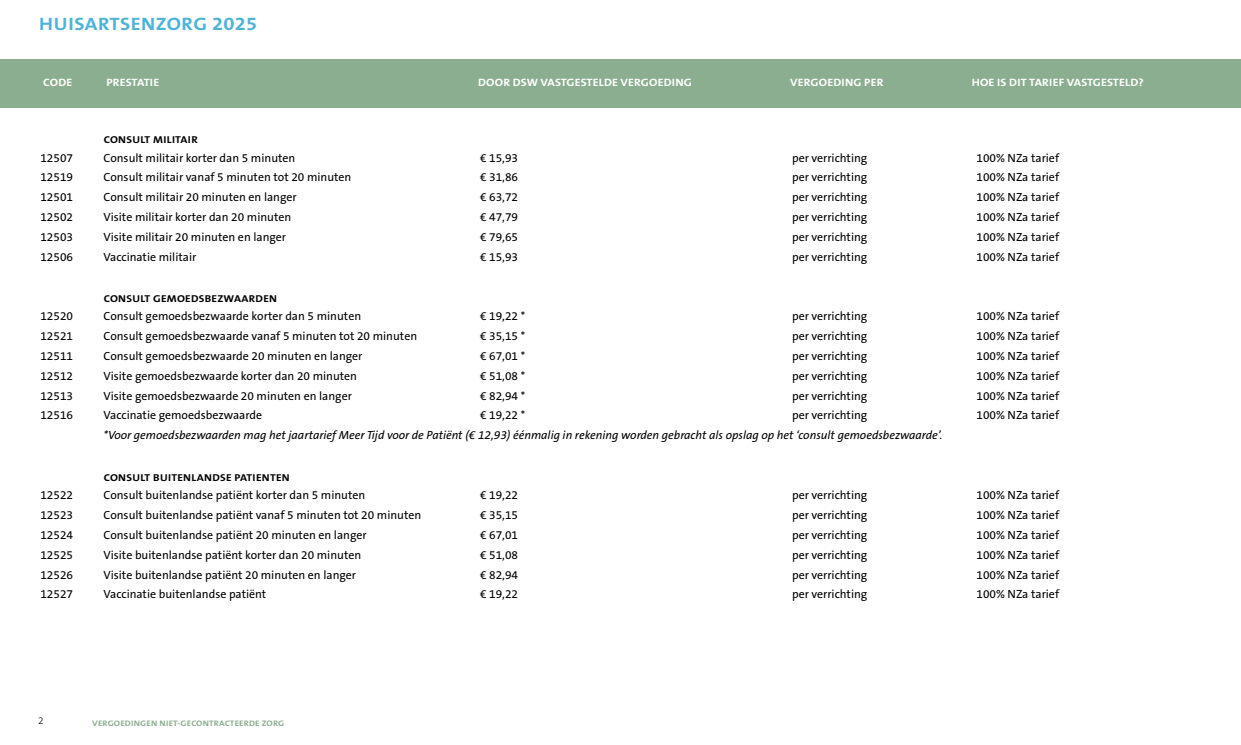
<style>
.page{position:relative;width:1241px;height:745px;background:#fff}
.page>*{position:absolute;margin:0;border:0;box-sizing:border-box;transform-origin:0 0}
.t1{font:700 18px "The Sans B W7";letter-spacing:.02em;color:#4fb3d7;scale:1.13 1}
._01_-_PLAT_TABEL{font:11.88px "The Sans B W5 Plain";color:#000}
._36_-_PLAT{font:italic 11.88px "The Sans B W5 Plain";color:#000}
.t2{font:700 10.75px "The Sans B W7";letter-spacing:.015em;color:#fff;scale:1.11 1}
._01_-_SUBKOP{font:700 10px "The Sans B W7";letter-spacing:.025em;color:#000;scale:1.12 1}
.t3{font:300 10px "The Sans B W3";color:#000}
.t4{font:700 8px "The Sans B W7";letter-spacing:.015em;color:#8cae90;scale:1.12 1}
</style>
<div class="page">
<div style="left:0;top:59px;width:1240px;height:49px;background:#8cae90"></div>
<h1 class="t1" style="left:39px;top:12px;width:194px">HUISARTSENZORG 2025</h1>
<p class="t2" style="left:43px;top:76px;width:28px">CODE</p>
<p class="t2" style="left:106px;top:76px;width:49px">PRESTATIE</p>
<p class="t2" style="left:478px;top:76px;width:194px">DOOR DSW VASTGESTELDE VERGOEDING</p>
<p class="t2" style="left:790px;top:76px;width:86px">VERGOEDING PER</p>
<p class="t2" style="left:971px;top:76px;width:156px">HOE IS DIT TARIEF VASTGESTELD?</p>
<p class="_01_-_SUBKOP" style="left:104px;top:133px;width:85px">CONSULT MILITAIR</p>
<p class="_01_-_PLAT_TABEL" style="left:40px;top:150px;width:34px">12507</p>
<p class="_01_-_PLAT_TABEL" style="left:104px;top:150px;width:193px">Consult militair korter dan 5 minuten</p>
<p class="_01_-_PLAT_TABEL" style="left:480px;top:150px;width:39px">€ 15,93</p>
<p class="_01_-_PLAT_TABEL" style="left:792px;top:150px;width:77px">per verrichting</p>
<p class="_01_-_PLAT_TABEL" style="left:976px;top:150px;width:84px">100% NZa tarief</p>
<p class="_01_-_PLAT_TABEL" style="left:40px;top:170px;width:34px">12519</p>
<p class="_01_-_PLAT_TABEL" style="left:104px;top:170px;width:249px">Consult militair vanaf 5 minuten tot 20 minuten</p>
<p class="_01_-_PLAT_TABEL" style="left:480px;top:170px;width:39px">€ 31,86</p>
<p class="_01_-_PLAT_TABEL" style="left:792px;top:170px;width:77px">per verrichting</p>
<p class="_01_-_PLAT_TABEL" style="left:976px;top:170px;width:84px">100% NZa tarief</p>
<p class="_01_-_PLAT_TABEL" style="left:40px;top:189px;width:34px">12501</p>
<p class="_01_-_PLAT_TABEL" style="left:104px;top:189px;width:195px">Consult militair 20 minuten en langer</p>
<p class="_01_-_PLAT_TABEL" style="left:480px;top:189px;width:39px">€ 63,72</p>
<p class="_01_-_PLAT_TABEL" style="left:792px;top:189px;width:77px">per verrichting</p>
<p class="_01_-_PLAT_TABEL" style="left:976px;top:189px;width:84px">100% NZa tarief</p>
<p class="_01_-_PLAT_TABEL" style="left:40px;top:209px;width:34px">12502</p>
<p class="_01_-_PLAT_TABEL" style="left:104px;top:209px;width:189px">Visite militair korter dan 20 minuten</p>
<p class="_01_-_PLAT_TABEL" style="left:480px;top:209px;width:39px">€ 47,79</p>
<p class="_01_-_PLAT_TABEL" style="left:792px;top:209px;width:77px">per verrichting</p>
<p class="_01_-_PLAT_TABEL" style="left:976px;top:209px;width:84px">100% NZa tarief</p>
<p class="_01_-_PLAT_TABEL" style="left:40px;top:229px;width:34px">12503</p>
<p class="_01_-_PLAT_TABEL" style="left:104px;top:229px;width:184px">Visite militair 20 minuten en langer</p>
<p class="_01_-_PLAT_TABEL" style="left:480px;top:229px;width:39px">€ 79,65</p>
<p class="_01_-_PLAT_TABEL" style="left:792px;top:229px;width:77px">per verrichting</p>
<p class="_01_-_PLAT_TABEL" style="left:976px;top:229px;width:84px">100% NZa tarief</p>
<p class="_01_-_PLAT_TABEL" style="left:40px;top:249px;width:34px">12506</p>
<p class="_01_-_PLAT_TABEL" style="left:104px;top:249px;width:94px">Vaccinatie militair</p>
<p class="_01_-_PLAT_TABEL" style="left:480px;top:249px;width:39px">€ 15,93</p>
<p class="_01_-_PLAT_TABEL" style="left:792px;top:249px;width:77px">per verrichting</p>
<p class="_01_-_PLAT_TABEL" style="left:976px;top:249px;width:84px">100% NZa tarief</p>
<p class="_01_-_SUBKOP" style="left:104px;top:291px;width:156px">CONSULT GEMOEDSBEZWAARDEN</p>
<p class="_01_-_PLAT_TABEL" style="left:40px;top:308px;width:34px">12520</p>
<p class="_01_-_PLAT_TABEL" style="left:104px;top:308px;width:259px">Consult gemoedsbezwaarde korter dan 5 minuten</p>
<p class="_01_-_PLAT_TABEL" style="left:480px;top:308px;width:46px">€ 19,22 *</p>
<p class="_01_-_PLAT_TABEL" style="left:792px;top:308px;width:77px">per verrichting</p>
<p class="_01_-_PLAT_TABEL" style="left:976px;top:308px;width:84px">100% NZa tarief</p>
<p class="_01_-_PLAT_TABEL" style="left:40px;top:328px;width:34px">12521</p>
<p class="_01_-_PLAT_TABEL" style="left:104px;top:328px;width:315px">Consult gemoedsbezwaarde vanaf 5 minuten tot 20 minuten</p>
<p class="_01_-_PLAT_TABEL" style="left:480px;top:328px;width:46px">€ 35,15 *</p>
<p class="_01_-_PLAT_TABEL" style="left:792px;top:328px;width:77px">per verrichting</p>
<p class="_01_-_PLAT_TABEL" style="left:976px;top:328px;width:84px">100% NZa tarief</p>
<p class="_01_-_PLAT_TABEL" style="left:40px;top:348px;width:34px">12511</p>
<p class="_01_-_PLAT_TABEL" style="left:104px;top:348px;width:260px">Consult gemoedsbezwaarde 20 minuten en langer</p>
<p class="_01_-_PLAT_TABEL" style="left:480px;top:348px;width:46px">€ 67,01 *</p>
<p class="_01_-_PLAT_TABEL" style="left:792px;top:348px;width:77px">per verrichting</p>
<p class="_01_-_PLAT_TABEL" style="left:976px;top:348px;width:84px">100% NZa tarief</p>
<p class="_01_-_PLAT_TABEL" style="left:40px;top:368px;width:34px">12512</p>
<p class="_01_-_PLAT_TABEL" style="left:104px;top:368px;width:255px">Visite gemoedsbezwaarde korter dan 20 minuten</p>
<p class="_01_-_PLAT_TABEL" style="left:480px;top:368px;width:46px">€ 51,08 *</p>
<p class="_01_-_PLAT_TABEL" style="left:792px;top:368px;width:77px">per verrichting</p>
<p class="_01_-_PLAT_TABEL" style="left:976px;top:368px;width:84px">100% NZa tarief</p>
<p class="_01_-_PLAT_TABEL" style="left:40px;top:388px;width:34px">12513</p>
<p class="_01_-_PLAT_TABEL" style="left:104px;top:388px;width:250px">Visite gemoedsbezwaarde 20 minuten en langer</p>
<p class="_01_-_PLAT_TABEL" style="left:480px;top:388px;width:46px">€ 82,94 *</p>
<p class="_01_-_PLAT_TABEL" style="left:792px;top:388px;width:77px">per verrichting</p>
<p class="_01_-_PLAT_TABEL" style="left:976px;top:388px;width:84px">100% NZa tarief</p>
<p class="_01_-_PLAT_TABEL" style="left:40px;top:407px;width:34px">12516</p>
<p class="_01_-_PLAT_TABEL" style="left:104px;top:407px;width:160px">Vaccinatie gemoedsbezwaarde</p>
<p class="_01_-_PLAT_TABEL" style="left:480px;top:407px;width:46px">€ 19,22 *</p>
<p class="_01_-_PLAT_TABEL" style="left:792px;top:407px;width:77px">per verrichting</p>
<p class="_01_-_PLAT_TABEL" style="left:976px;top:407px;width:84px">100% NZa tarief</p>
<p class="_36_-_PLAT" style="left:104px;top:428px;width:840px">*Voor gemoedsbezwaarden mag het jaartarief Meer Tijd voor de Patiënt (€ 12,93) éénmalig in rekening worden gebracht als opslag op het ‘consult gemoedsbezwaarde’.</p>
<p class="_01_-_SUBKOP" style="left:104px;top:470px;width:168px">CONSULT BUITENLANDSE PATIENTEN</p>
<p class="_01_-_PLAT_TABEL" style="left:40px;top:487px;width:34px">12522</p>
<p class="_01_-_PLAT_TABEL" style="left:104px;top:487px;width:263px">Consult buitenlandse patiënt korter dan 5 minuten</p>
<p class="_01_-_PLAT_TABEL" style="left:480px;top:487px;width:39px">€ 19,22</p>
<p class="_01_-_PLAT_TABEL" style="left:792px;top:487px;width:77px">per verrichting</p>
<p class="_01_-_PLAT_TABEL" style="left:976px;top:487px;width:84px">100% NZa tarief</p>
<p class="_01_-_PLAT_TABEL" style="left:40px;top:507px;width:34px">12523</p>
<p class="_01_-_PLAT_TABEL" style="left:104px;top:507px;width:319px">Consult buitenlandse patiënt vanaf 5 minuten tot 20 minuten</p>
<p class="_01_-_PLAT_TABEL" style="left:480px;top:507px;width:39px">€ 35,15</p>
<p class="_01_-_PLAT_TABEL" style="left:792px;top:507px;width:77px">per verrichting</p>
<p class="_01_-_PLAT_TABEL" style="left:976px;top:507px;width:84px">100% NZa tarief</p>
<p class="_01_-_PLAT_TABEL" style="left:40px;top:527px;width:34px">12524</p>
<p class="_01_-_PLAT_TABEL" style="left:104px;top:527px;width:264px">Consult buitenlandse patiënt 20 minuten en langer</p>
<p class="_01_-_PLAT_TABEL" style="left:480px;top:527px;width:39px">€ 67,01</p>
<p class="_01_-_PLAT_TABEL" style="left:792px;top:527px;width:77px">per verrichting</p>
<p class="_01_-_PLAT_TABEL" style="left:976px;top:527px;width:84px">100% NZa tarief</p>
<p class="_01_-_PLAT_TABEL" style="left:40px;top:546px;width:34px">12525</p>
<p class="_01_-_PLAT_TABEL" style="left:104px;top:546px;width:259px">Visite buitenlandse patiënt korter dan 20 minuten</p>
<p class="_01_-_PLAT_TABEL" style="left:480px;top:546px;width:39px">€ 51,08</p>
<p class="_01_-_PLAT_TABEL" style="left:792px;top:546px;width:77px">per verrichting</p>
<p class="_01_-_PLAT_TABEL" style="left:976px;top:546px;width:84px">100% NZa tarief</p>
<p class="_01_-_PLAT_TABEL" style="left:40px;top:566px;width:34px">12526</p>
<p class="_01_-_PLAT_TABEL" style="left:104px;top:566px;width:254px">Visite buitenlandse patiënt 20 minuten en langer</p>
<p class="_01_-_PLAT_TABEL" style="left:480px;top:566px;width:39px">€ 82,94</p>
<p class="_01_-_PLAT_TABEL" style="left:792px;top:566px;width:77px">per verrichting</p>
<p class="_01_-_PLAT_TABEL" style="left:976px;top:566px;width:84px">100% NZa tarief</p>
<p class="_01_-_PLAT_TABEL" style="left:40px;top:586px;width:34px">12527</p>
<p class="_01_-_PLAT_TABEL" style="left:104px;top:586px;width:164px">Vaccinatie buitenlandse patiënt</p>
<p class="_01_-_PLAT_TABEL" style="left:480px;top:586px;width:39px">€ 19,22</p>
<p class="_01_-_PLAT_TABEL" style="left:792px;top:586px;width:77px">per verrichting</p>
<p class="_01_-_PLAT_TABEL" style="left:976px;top:586px;width:84px">100% NZa tarief</p>
<p class="t3" style="left:38px;top:714px;width:7px">2</p>
<p class="t4" style="left:92px;top:717px;width:173px">VERGOEDINGEN NIET-GECONTRACTEERDE ZORG</p>
</div>
